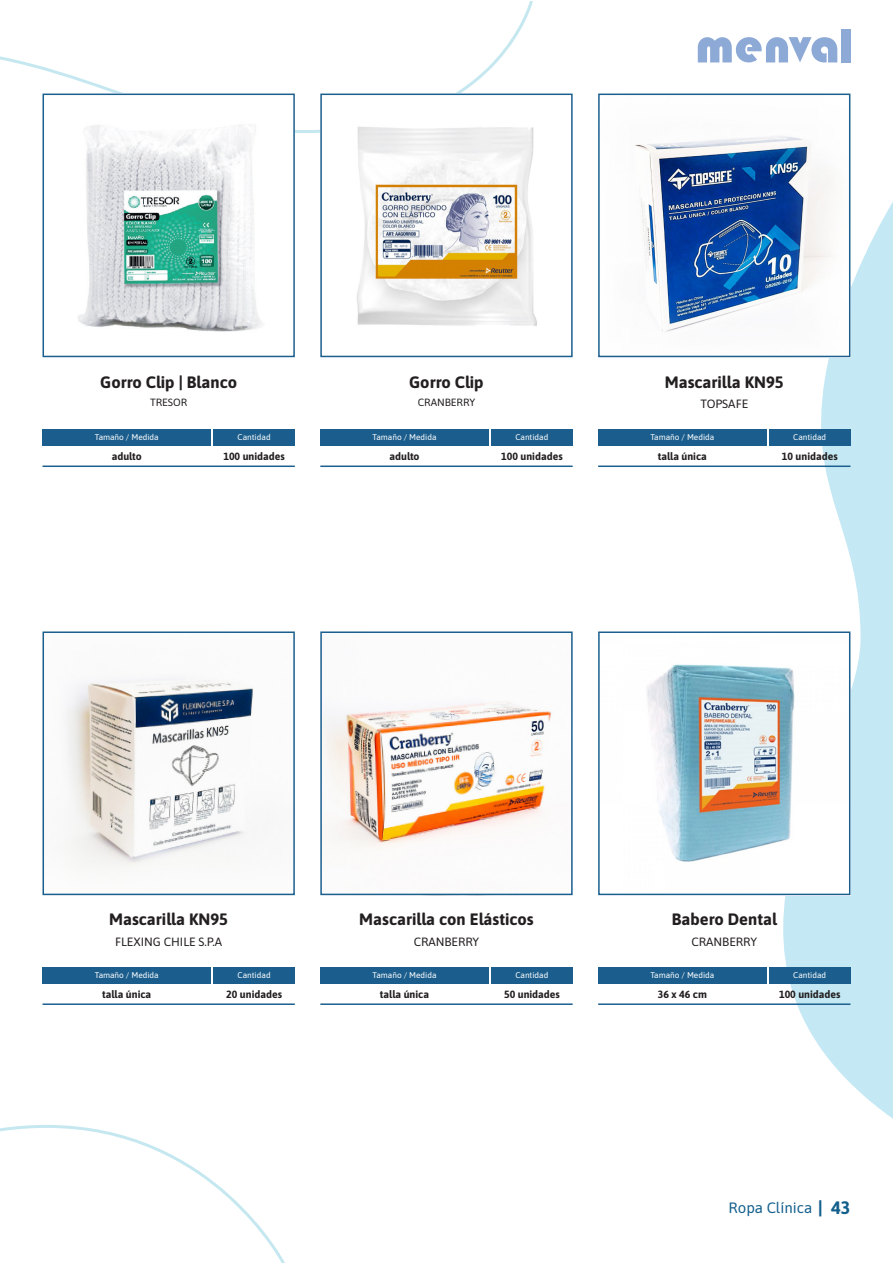
<style>
.page{position:relative;width:893px;height:1263px;background:#fff}
.page>*{position:absolute;margin:0;border:0;box-sizing:border-box;transform-origin:0 0}
.t1{font:700 18px "Asap";color:#135f8c}
.t2{font:700 16.5px "Asap";color:#231f20}
.t3{font:15px "Asap";color:#135f8c}
.t4{font:12px "Asap";color:#231f20}
.t5{font:700 10.5px "Asap";color:#231f20}
.t6{font:10.5px "Asap";color:#231f20}
.t7{font:8.25px "Asap";color:#fff}
</style>
<div class="page">
<svg style="left:667px;top:202px;width:226px;height:917px"></svg>
<svg style="left:0;top:967px;width:285px;height:296px"></svg>
<svg style="left:698px;top:37px;width:139px;height:25px"></svg>
<div style="left:841px;top:29px;width:10px;height:33px;background:#8da9d5"></div>
<svg style="left:0;top:1px;width:533px;height:132px"></svg>
<div style="left:320px;top:429px;width:169px;height:17px;background:#1b5e8d"></div>
<img style="left:323px;top:97px;width:214px;height:229px">
<div style="left:491px;top:429px;width:82px;height:17px;background:#1b5e8d"></div>
<div style="left:320px;top:94px;width:253px;height:263px;border:2px solid #1b5f8e"></div>
<hr style="left:320px;top:465px;width:253px;height:2px;background:#1b5f8e">
<div style="left:43px;top:429px;width:168px;height:17px;background:#1b5e8d"></div>
<img style="left:46px;top:97px;width:246px;height:235px">
<div style="left:213px;top:429px;width:82px;height:17px;background:#1b5e8d"></div>
<div style="left:43px;top:94px;width:252px;height:263px;border:2px solid #1b5f8e"></div>
<hr style="left:43px;top:465px;width:252px;height:2px;background:#1b5f8e">
<div style="left:320px;top:967px;width:169px;height:17px;background:#1b5e8d"></div>
<img style="left:323px;top:701px;width:229px;height:148px">
<div style="left:491px;top:967px;width:82px;height:17px;background:#1b5e8d"></div>
<div style="left:320px;top:631px;width:253px;height:264px;border:2px solid #1b5f8e"></div>
<hr style="left:320px;top:1003px;width:253px;height:2px;background:#1b5f8e">
<div style="left:598px;top:429px;width:168px;height:17px;background:#1b5e8d"></div>
<img style="left:635px;top:136px;width:212px;height:218px">
<div style="left:769px;top:429px;width:81px;height:17px;background:#1b5e8d"></div>
<div style="left:598px;top:94px;width:252px;height:263px;border:2px solid #1b5f8e"></div>
<hr style="left:598px;top:465px;width:252px;height:2px;background:#1b5f8e">
<div style="left:43px;top:967px;width:168px;height:17px;background:#1b5e8d"></div>
<img style="left:65px;top:678px;width:188px;height:191px">
<div style="left:213px;top:967px;width:82px;height:17px;background:#1b5e8d"></div>
<div style="left:43px;top:631px;width:252px;height:264px;border:2px solid #1b5f8e"></div>
<hr style="left:43px;top:1003px;width:252px;height:2px;background:#1b5f8e">
<div style="left:598px;top:967px;width:168px;height:17px;background:#1b5e8d"></div>
<img style="left:646px;top:634px;width:201px;height:258px">
<div style="left:769px;top:967px;width:81px;height:17px;background:#1b5e8d"></div>
<div style="left:598px;top:631px;width:252px;height:264px;border:2px solid #1b5f8e"></div>
<hr style="left:598px;top:1003px;width:252px;height:2px;background:#1b5f8e">
<p class="t2" style="left:100px;top:370px;width:138px">Gorro Clip | Blanco</p>
<p class="t6" style="left:150px;top:395px;width:39px">TRESOR</p>
<p class="t2" style="left:409px;top:370px;width:76px">Gorro Clip</p>
<p class="t6" style="left:418px;top:395px;width:59px">CRANBERRY</p>
<p class="t2" style="left:665px;top:370px;width:120px">Mascarilla KN95</p>
<p class="t4" style="left:700px;top:395px;width:49px">TOPSAFE</p>
<p class="t7" style="left:95px;top:431px;width:65px">Tamaño / Medida</p>
<p class="t7" style="left:238px;top:431px;width:35px">Cantidad</p>
<p class="t7" style="left:373px;top:431px;width:65px">Tamaño / Medida</p>
<p class="t7" style="left:515px;top:431px;width:35px">Cantidad</p>
<p class="t7" style="left:650px;top:431px;width:65px">Tamaño / Medida</p>
<p class="t7" style="left:793px;top:431px;width:35px">Cantidad</p>
<p class="t5" style="left:112px;top:449px;width:32px">adulto</p>
<p class="t5" style="left:223px;top:449px;width:63px">100 unidades</p>
<p class="t5" style="left:389px;top:449px;width:32px">adulto</p>
<p class="t5" style="left:501px;top:449px;width:63px">100 unidades</p>
<p class="t5" style="left:658px;top:449px;width:51px">talla única</p>
<p class="t5" style="left:782px;top:449px;width:57px">10 unidades</p>
<p class="t2" style="left:109px;top:908px;width:120px">Mascarilla KN95</p>
<p class="t4" style="left:115px;top:933px;width:109px">FLEXING CHILE S.P.A</p>
<p class="t2" style="left:359px;top:908px;width:176px">Mascarilla con Elásticos</p>
<p class="t4" style="left:414px;top:933px;width:67px">CRANBERRY</p>
<p class="t2" style="left:672px;top:908px;width:107px">Babero Dental</p>
<p class="t4" style="left:691px;top:933px;width:67px">CRANBERRY</p>
<p class="t7" style="left:95px;top:969px;width:65px">Tamaño / Medida</p>
<p class="t7" style="left:238px;top:969px;width:35px">Cantidad</p>
<p class="t7" style="left:373px;top:969px;width:65px">Tamaño / Medida</p>
<p class="t7" style="left:515px;top:969px;width:35px">Cantidad</p>
<p class="t7" style="left:650px;top:969px;width:65px">Tamaño / Medida</p>
<p class="t7" style="left:793px;top:969px;width:35px">Cantidad</p>
<p class="t5" style="left:102px;top:987px;width:51px">talla única</p>
<p class="t5" style="left:226px;top:987px;width:57px">20 unidades</p>
<p class="t5" style="left:380px;top:987px;width:51px">talla única</p>
<p class="t5" style="left:504px;top:987px;width:57px">50 unidades</p>
<p class="t5" style="left:658px;top:987px;width:51px">36 x 46 cm</p>
<p class="t5" style="left:779px;top:987px;width:63px">100 unidades</p>
<p class="t3" style="left:729px;top:1198px;width:85px">Ropa Clínica</p>
<p class="t1" style="left:818px;top:1195px;width:34px">| 43</p>
</div>
